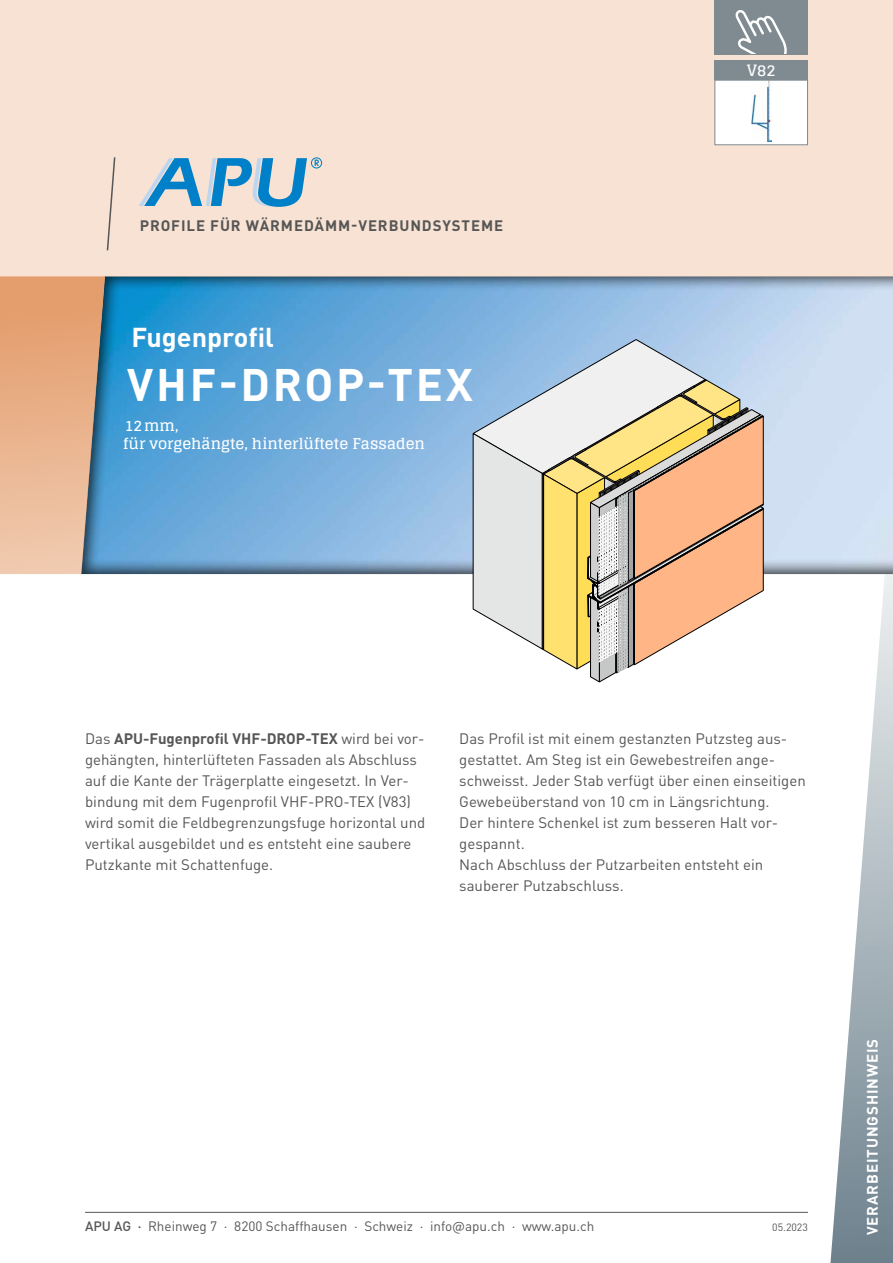
<style>
.page{position:relative;width:893px;height:1263px;background:#fff}
.page>*{position:absolute;margin:0;border:0;box-sizing:border-box;transform-origin:0 0}
.t1{font:700 45px "DIN Pro";letter-spacing:.06em;color:#fff}
.t2{font:700 27px "DIN Pro";color:#fff}
.t3{font:700 15.6px "Glegoo";color:#fff}
.t4{font:15px/21px "DIN Pro";color:#565656}
.t5{font:700 15px/18px "Glegoo";color:#fff}
.t6{font:700 15px "DIN Pro";letter-spacing:.06em;color:#565656}
.t7{font:700 15px "DIN Pro";letter-spacing:.06em;color:#fff}
.t8{font:13.5px "DIN Pro";color:#565656}
.t9{font:10.5px "DIN Pro";color:#565656}
.s1{font-weight:700}
.s2{font-weight:500}
</style>
<div class="page">
<hr style="left:85px;top:1212px;width:723px;height:1px;background:#565656">
<div style="left:0;top:0;width:893px;height:276px;background:#f7e2d3"></div>
<svg style="left:830px;top:575px;width:63px;height:688px"></svg>
<div style="left:714px;top:0;width:94px;height:54px;background:#808b91"></div>
<svg style="left:735px;top:10px;width:52px;height:44px"></svg>
<svg style="left:139px;top:157px;width:183px;height:50px"></svg>
<svg style="left:106px;top:157px;width:10px;height:94px"></svg>
<svg style="left:81px;top:276px;width:812px;height:299px;background:#81b4dc"></svg>
<svg style="left:0;top:276px;width:105px;height:298px;background:#d9ab8a"></svg>
<div style="left:714px;top:60px;width:94px;height:20px;background:#808b91"></div>
<div style="left:715px;top:80px;width:92px;height:65px;background:#fff"></div>
<img style="left:751px;top:82px;width:20px;height:59px">
<div style="left:714px;top:80px;width:94px;height:65px;border:1px solid #808b91"></div>
<svg style="left:473px;top:339px;width:290px;height:343px"></svg>
<p class="t6" style="left:140px;top:213px;width:365px">PROFILE FÜR WÄRMEDÄMM-VERBUNDSYSTEME</p>
<h2 class="t2" style="left:131px;top:314px;width:144px">Fugenprofil</h2>
<h1 class="t1" style="left:127px;top:347px;width:347px">VHF-DROP-TEX</h1>
<p class="t5" style="left:123px;top:417px;width:303px">12mm,<br>für vorgehängte, hinterlüftete Fassaden</p>
<p class="t3" style="left:747px;top:61px;width:30px">V82</p>
<p class="t4" style="left:85px;top:727px;width:342px">Das <span class="s1">APU-Fugenprofil VHF-DROP-TEX</span> wird bei vor&shy;gehängten, hinterlüfteten Fassaden als Abschluss auf die Kante der Trägerplatte eingesetzt. In Ver&shy;bindung mit dem Fugenprofil VHF-PRO-TEX (V83) wird somit die Feldbegrenzungsfuge horizontal und vertikal ausgebildet und es entsteht eine saubere Putzkante mit Schattenfuge.</p>
<p class="t4" style="left:459px;top:727px;width:348px">Das Profil ist mit einem gestanzten Putzsteg aus&shy;gestattet. Am Steg ist ein Gewebestreifen ange&shy;schweisst. Jeder Stab verfügt über einen einseitigen Gewebeüberstand von 10 cm in Längsrichtung.<br>Der hintere Schenkel ist zum besseren Halt vor&shy;gespannt.<br>Nach Abschluss der Putzarbeiten entsteht ein sauberer Putzabschluss.</p>
<p class="t8" style="left:85px;top:1215px;width:511px"><span class="s2">APU AG ·</span> Rheinweg 7 · 8200 Schaffhausen · Schweiz · info@apu.ch · www.apu.ch</p>
<p class="t9" style="left:772px;top:1219px;width:37px">05.2023</p>
<p class="t7" style="left:860px;top:1235px;width:198px;rotate:-90deg">VERARBEITUNGSHINWEIS</p>
</div>
